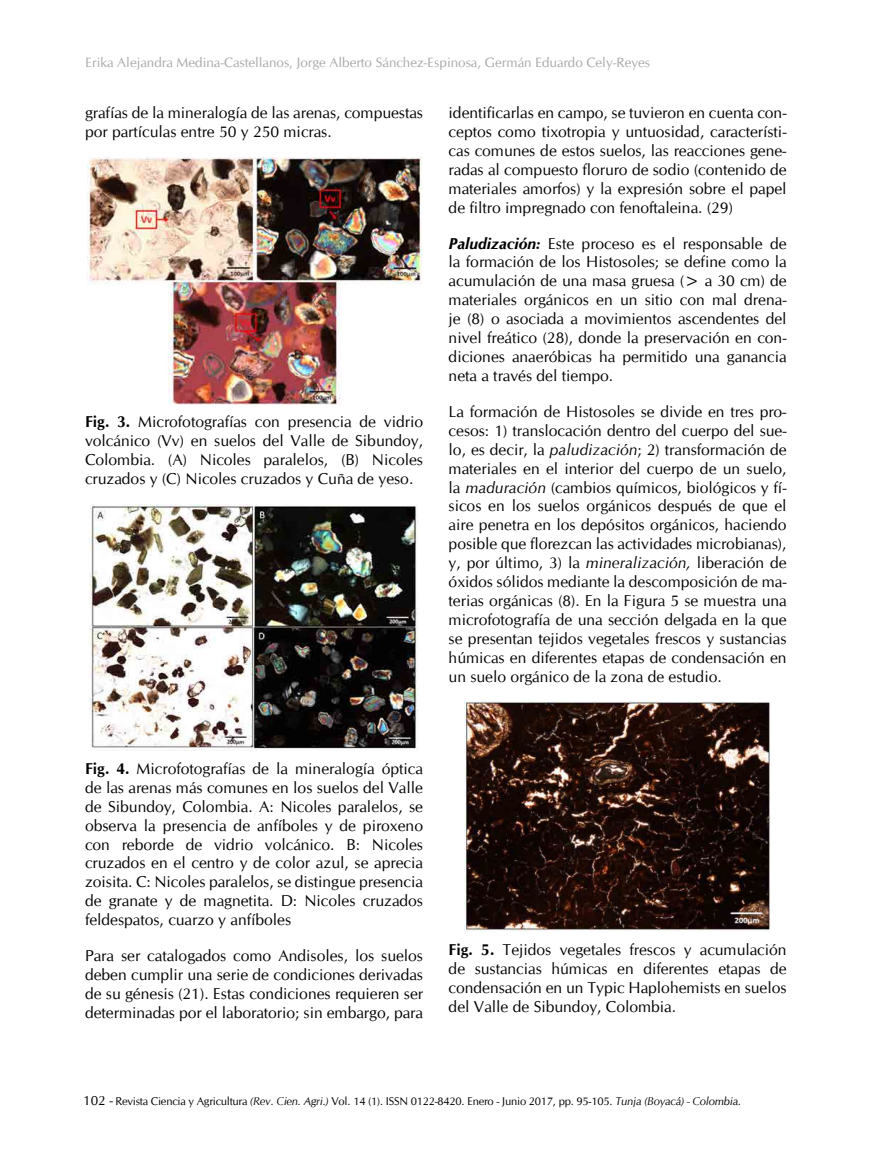
<style>
.page{position:relative;width:893px;height:1170px;background:#fff}
.page>*{position:absolute;margin:0;border:0;box-sizing:border-box;transform-origin:0 0}
.t1{font:15.75px/18.9px "CG Omega";color:#000;text-align:justify}
.t2{font:13.5px "CG Omega";color:#a8a8a7}
.t3{font:11.25px "CG Omega";letter-spacing:-.02em;color:#000}
.s1{font-weight:700;font-style:italic}
.s2{font-style:italic}
.s3{font-weight:700}
.s4{font-size:13.5px}
</style>
<div class="page">
<img style="left:87px;top:157px;width:334px;height:247px">
<img style="left:90px;top:504px;width:329px;height:245px">
<img style="left:465px;top:701px;width:305px;height:230px">
<p class="t2" style="left:85px;top:54px;width:566px">Erika Alejandra Medina-Castellanos, Jorge Alberto Sánchez-Espinosa, Germán Eduardo Cely-Reyes</p>
<p class="t1" style="left:85px;top:103px;width:339px">grafías de la mineralogía de las arenas, compuestas por partículas entre 50 y 250 micras.</p>
<p class="t1" style="left:449px;top:103px;width:340px">identificarlas en campo, se tuvieron en cuenta con&shy;ceptos como tixotropia y untuosidad, característi&shy;cas comunes de estos suelos, las reacciones gene&shy;radas al compuesto floruro de sodio (contenido de materiales amorfos) y la expresión sobre el papel de filtro impregnado con fenoftaleina. (29)</p>
<p class="t1" style="left:449px;top:234px;width:340px"><span class="s1">Paludización:</span> Este proceso es el responsable de la formación de los Histosoles; se define como la acumulación de una masa gruesa (&gt; a 30 cm) de materiales orgánicos en un sitio con mal drena&shy;je (8) o asociada a movimientos ascendentes del nivel freático (28), donde la preservación en con&shy;diciones anaeróbicas ha permitido una ganancia neta a través del tiempo.</p>
<p class="t1" style="left:449px;top:402px;width:340px">La formación de Histosoles se divide en tres pro&shy;cesos: 1) translocación dentro del cuerpo del sue&shy;lo, es decir, la <span class="s2">paludización</span>; 2) transformación de materiales en el interior del cuerpo de un suelo, la <span class="s2">maduración</span> (cambios químicos, biológicos y fí&shy;sicos en los suelos orgánicos después de que el aire penetra en los depósitos orgánicos, haciendo posible que florezcan las actividades microbianas), y, por último, 3) la <span class="s2">mineralización,</span> liberación de óxidos sólidos mediante la descomposición de ma&shy;terias orgánicas (8). En la Figura 5 se muestra una microfotografía de una sección delgada en la que se presentan tejidos vegetales frescos y sustancias húmicas en diferentes etapas de condensación en un suelo orgánico de la zona de estudio.</p>
<p class="t1" style="left:85px;top:413px;width:340px"><span class="s3">Fig. 3.</span> Microfotografías con presencia de vidrio volcánico (Vv) en suelos del Valle de Sibundoy, Colombia. (A) Nicoles paralelos, (B) Nicoles cruzados y (C) Nicoles cruzados y Cuña de yeso.</p>
<p class="t1" style="left:85px;top:759px;width:340px"><span class="s3">Fig. 4.</span> Microfotografías de la mineralogía óptica de las arenas más comunes en los suelos del Valle de Sibundoy, Colombia. A: Nicoles paralelos, se observa la presencia de anfíboles y de piroxeno con reborde de vidrio volcánico. B: Nicoles cruzados en el centro y de color azul, se aprecia zoisita. C: Nicoles paralelos, se distingue presencia de granate y de magnetita. D: Nicoles cruzados feldespatos, cuarzo y anfíboles</p>
<p class="t1" style="left:85px;top:946px;width:340px">Para ser catalogados como Andisoles, los suelos deben cumplir una serie de condiciones derivadas de su génesis (21). Estas condiciones requieren ser determinadas por el laboratorio; sin embargo, para</p>
<p class="t1" style="left:449px;top:940px;width:340px"><span class="s3">Fig. 5.</span> Tejidos vegetales frescos y acumulación de sustancias húmicas en diferentes etapas de condensación en un Typic Haplohemists en suelos del Valle de Sibundoy, Colombia.</p>
<p class="t3" style="left:83px;top:1093px;width:659px"><span class="s4">102 -</span> Revista Ciencia y Agricultura <span class="s2">(Rev. Cien. Agri.)</span> Vol. 14 (1). ISSN 0122-8420. Enero - Junio 2017, pp. 95-105. <span class="s2">Tunja (Boyacá) - Colombia.</span></p>
</div>
